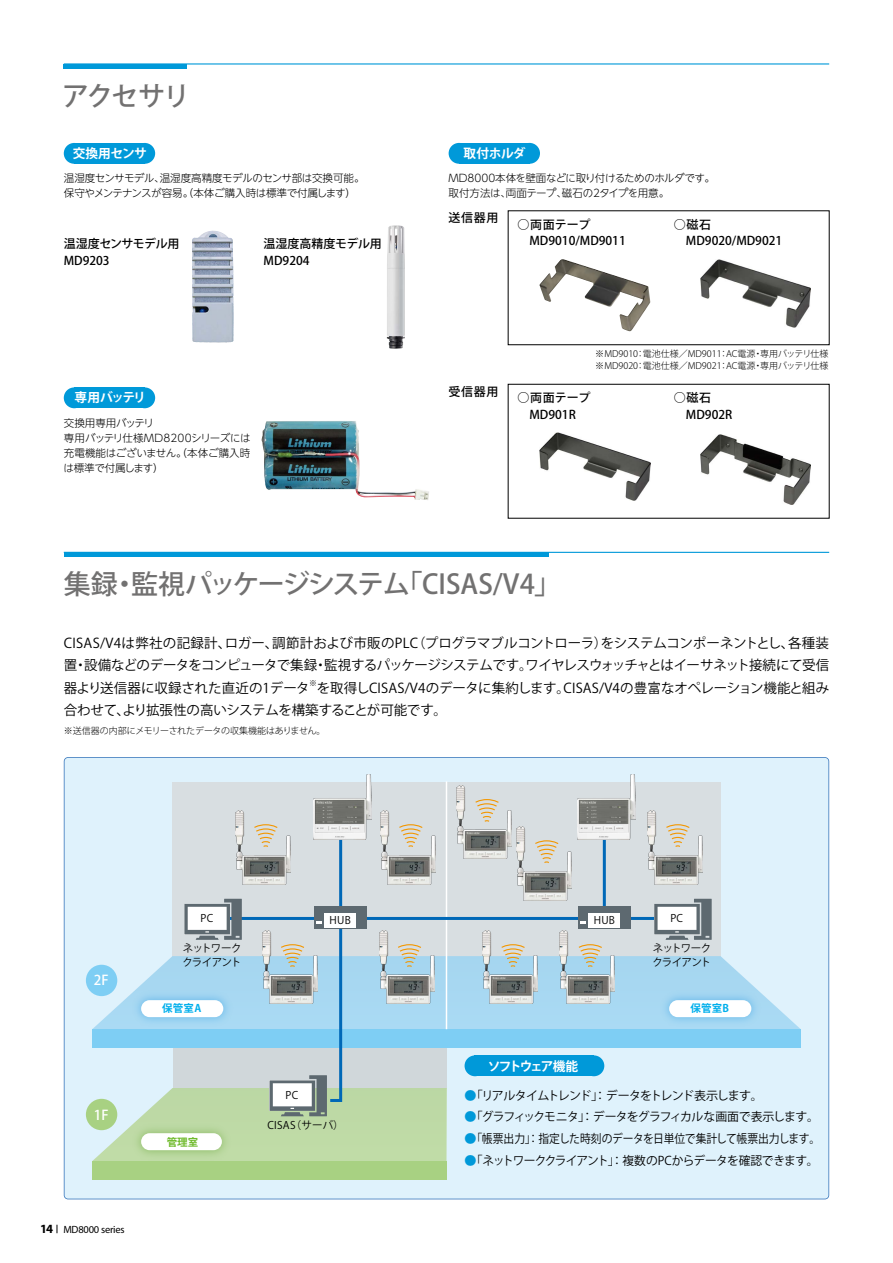
<style>
.page{position:relative;width:893px;height:1263px;background:#fff}
.page>*{position:absolute;margin:0;border:0;box-sizing:border-box;transform-origin:0 0}
.t1{font:500 27px "Koz Go Pr 6 N";letter-spacing:-.03em;color:#727171}
.t2{font:500 27px "Koz Go Pr 6 N";letter-spacing:-.06em;color:#727171}
.t3{font:13.5px/22.5px "Koz Go Pr 6 N";letter-spacing:-.01em;color:#000;text-align:justify}
.t4{font:500 13.5px "Koz Go Pr 6 N";color:#fff}
.t5{font:700 12.75px "Koz Go Pr 6 N";letter-spacing:-.06em;color:#fff}
.t6{font:700 12.75px "Koz Go Pr 6 N";letter-spacing:-.16em;color:#fff}
.t7{font:500 12px/16.5px "Koz Go Pr 6 N";color:#000}
.t8{font:12px "Koz Go Pr 6 N";letter-spacing:-.07em;color:#000}
.t9{font:12px "Koz Go Pr 6 N";letter-spacing:-.015em;color:#000;scale:.9 1}
.t10{font:12px "Koz Go Pr 6 N";letter-spacing:-.05em;color:#000}
.t11{font:300 10.5px/15px "UD Shin Go NT Pro";letter-spacing:-.03em;color:#000}
.t12{font:300 10.5px/15px "UD Shin Go NT Pro";letter-spacing:-.01em;color:#000}
.t13{font:10.5px/13.5px "Koz Go Pr 6 N";letter-spacing:-.065em;color:#000}
.t14{font:10.5px "Myriad Pro";letter-spacing:-.02em;color:#000}
.t15{font:10.5px "Koz Go Pr 6 N";letter-spacing:-.045em;color:#000}
.t16{font:10.5px "Koz Go Pr 6 N";letter-spacing:.025em;color:#000}
.t17{font:700 10.5px "Koz Go Pr 6 N";letter-spacing:.025em;color:#00afec}
.t18{font:700 10.5px "Koz Go Pr 6 N";color:#6fba2c}
.t19{font:300 9px/12px "Koz Go Pr 6 N";color:#000}
.t20{font:300 9px "Koz Go Pr 6 N";letter-spacing:-.02em;color:#000}
.t21{font:7.8px "Koz Go Pr 6 N";color:#000}
.s1{font-weight:700;font-size:12.6px}
.s2{color:#0099d9}
</style>
<div class="page">
<div style="left:64px;top:757px;width:765px;height:442px;background:#dff2fc"></div>
<div style="left:173px;top:782px;width:548px;height:175px;background:#d8dee1"></div>
<div style="left:92px;top:1161px;width:354px;height:18px;background:#a8d182"></div>
<svg style="left:447px;top:956px;width:354px;height:73px;background:#b1dcf3"></svg>
<div style="left:92px;top:1029px;width:709px;height:18px;background:#7ecef4"></div>
<div style="left:86px;top:965px;width:31px;height:31px;background:#7ecef4;border-radius:50%"></div>
<div style="left:86px;top:1099px;width:31px;height:31px;background:#a8d182;border-radius:50%"></div>
<img style="left:656px;top:987px;width:108px;height:42px">
<div style="left:669px;top:1000px;width:82px;height:17px;background:#fff;border-radius:9px"></div>
<hr style="left:446px;top:781px;width:1px;height:248px;background:#fff">
<hr style="left:603px;top:824px;width:3px;height:101px;background:#0068b7">
<hr style="left:230px;top:917px;width:432px;height:3px;background:#0068b7">
<svg style="left:654px;top:899px;width:58px;height:41px;background:#b1b7bb"></svg>
<div style="left:578px;top:907px;width:53px;height:22px;background:#5d6970"></div>
<div style="left:588px;top:913px;width:32px;height:14px;background:#fff"></div>
<svg style="left:580px;top:921px;width:6px;height:3px"></svg>
<img style="left:313px;top:774px;width:59px;height:50px">
<img style="left:235px;top:811px;width:10px;height:13px">
<img style="left:577px;top:774px;width:58px;height:66px">
<img style="left:380px;top:811px;width:10px;height:13px">
<img style="left:647px;top:811px;width:55px;height:73px">
<img style="left:516px;top:827px;width:55px;height:73px">
<img style="left:457px;top:785px;width:55px;height:74px">
<svg style="left:92px;top:824px;width:355px;height:337px"></svg>
<img style="left:379px;top:931px;width:55px;height:73px">
<img style="left:483px;top:931px;width:55px;height:73px">
<img style="left:560px;top:931px;width:55px;height:73px">
<hr style="left:64px;top:63px;width:765px;height:2px;background:#0099d9">
<hr style="left:64px;top:552px;width:765px;height:1px;background:#0099d9">
<hr style="left:64px;top:64px;width:123px;height:4px;background:#0099d9">
<div style="left:64px;top:552px;width:485px;height:5px;background:#0099d9"></div>
<div style="left:475px;top:1055px;width:119px;height:21px;background:#0099d9"></div>
<div style="left:465px;top:1055px;width:20px;height:21px;background:#0099d9;border-radius:50%"></div>
<div style="left:583px;top:1055px;width:21px;height:21px;background:#0099d9;border-radius:50%"></div>
<div style="left:74px;top:143px;width:71px;height:21px;background:#0099d9"></div>
<div style="left:64px;top:143px;width:21px;height:21px;background:#0099d9;border-radius:50%"></div>
<div style="left:134px;top:143px;width:21px;height:21px;background:#0099d9;border-radius:50%"></div>
<div style="left:74px;top:387px;width:71px;height:21px;background:#0099d9"></div>
<div style="left:64px;top:387px;width:21px;height:21px;background:#0099d9;border-radius:50%"></div>
<div style="left:134px;top:387px;width:21px;height:21px;background:#0099d9;border-radius:50%"></div>
<img style="left:192px;top:231px;width:20px;height:86px">
<img style="left:387px;top:225px;width:18px;height:124px">
<img style="left:700px;top:260px;width:110px;height:67px">
<img style="left:540px;top:432px;width:110px;height:69px">
<img style="left:262px;top:421px;width:167px;height:79px">
<div style="left:459px;top:143px;width:71px;height:21px;background:#0099d9"></div>
<div style="left:449px;top:143px;width:20px;height:21px;background:#0099d9;border-radius:50%"></div>
<div style="left:519px;top:143px;width:21px;height:21px;background:#0099d9;border-radius:50%"></div>
<img style="left:700px;top:434px;width:110px;height:70px">
<img style="left:539px;top:259px;width:111px;height:72px">
<div style="left:508px;top:384px;width:321px;height:134px;border:1px solid #000"></div>
<h1 class="t2" style="left:62px;top:80px;width:129px">アクセサリ</h1>
<p class="t5" style="left:73px;top:146px;width:76px">交換用センサ</p>
<p class="t5" style="left:464px;top:146px;width:63px">取付ホルダ</p>
<p class="t11" style="left:64px;top:170px;width:302px">温湿度センサモデル、温湿度高精度モデルのセンサ部は交換可能。保守やメンテナンスが容易。（本体ご購入時は標準で付属します）</p>
<p class="t11" style="left:449px;top:170px;width:268px">MD8000本体を壁面などに取り付けるためのホルダです。取付方法は、両面テープ、磁石の2タイプを用意。</p>
<p class="t7" style="left:64px;top:236px;width:117px">温湿度センサモデル用<br>MD9203</p>
<p class="t7" style="left:264px;top:236px;width:120px">温湿度高精度モデル用<br>MD9204</p>
<p class="t5" style="left:75px;top:391px;width:73px">専用バッテリ</p>
<p class="t12" style="left:64px;top:415px;width:189px">交換用専用バッテリ<br>専用バッテリ仕様MD8200シリーズには充電機能はございません。（本体ご購入時は標準で付属します）</p>
<p class="t7" style="left:449px;top:210px;width:51px">送信器用</p>
<p class="t7" style="left:517px;top:216px;width:110px">○両面テープ　MD9010/MD9011</p>
<p class="t7" style="left:674px;top:216px;width:110px">○磁石　MD9020/MD9021</p>
<p class="t7" style="left:449px;top:383px;width:51px">受信器用</p>
<p class="t19" style="left:595px;top:348px;width:235px">※MD9010：電池仕様／MD9011：AC電源・専用バッテリ仕様※MD9020：電池仕様／MD9021：AC電源・専用バッテリ仕様</p>
<p class="t7" style="left:517px;top:390px;width:74px">○両面テープ　MD901R</p>
<p class="t7" style="left:674px;top:390px;width:60px">○磁石　MD902R</p>
<h1 class="t1" style="left:64px;top:569px;width:499px">集録・監視パッケージシステム「CISAS/V4」</h1>
<p class="t3" style="left:64px;top:632px;width:767px">CISAS/V4は弊社の記録計、ロガー、調節計および市販のPLC（プログラマブルコントローラ）をシステムコンポーネントとし、各種装置・設備などのデータをコンピュータで集録・監視するパッケージシステムです。ワイヤレスウォッチャとはイーサネット接続にて受信器より送信器に収録された直近の1データ</p>
<p class="t21" style="left:309px;top:679px;width:9px">※</p>
<p class="t3" style="left:64px;top:677px;width:767px;text-indent:253px">を取得しCISAS/V4のデータに集約します。CISAS/V4の豊富なオペレーション機能と組み合わせて、より拡張性の高いシステムを構築することが可能です。</p>
<p class="t20" style="left:64px;top:725px;width:263px">※送信器の内部にメモリーされたデータの収集機能はありません。</p>
<p class="t4" style="left:94px;top:973px;width:16px">2F</p>
<p class="t4" style="left:94px;top:1107px;width:16px">1F</p>
<p class="t14" style="left:40px;top:1222px;width:86px"><span class="s1">14</span> MD8000 series</p>
<p class="t15" style="left:200px;top:912px;width:14px">PC</p>
<p class="t13" style="left:183px;top:942px;width:60px">ネットワーククライアント</p>
<p class="t15" style="left:330px;top:914px;width:23px">HUB</p>
<p class="t15" style="left:594px;top:914px;width:23px">HUB</p>
<p class="t15" style="left:670px;top:912px;width:14px">PC</p>
<p class="t13" style="left:652px;top:942px;width:60px">ネットワーククライアント</p>
<p class="t17" style="left:162px;top:1003px;width:41px">保管室A</p>
<p class="t17" style="left:690px;top:1003px;width:40px">保管室B</p>
<p class="t18" style="left:167px;top:1136px;width:33px">管理室</p>
<p class="t15" style="left:286px;top:1089px;width:14px">PC</p>
<p class="t16" style="left:267px;top:1119px;width:78px">CISAS（サーバ）</p>
<p class="t6" style="left:488px;top:1059px;width:92px">ソフトウェア機能</p>
<p class="t8" style="left:465px;top:1088px;width:300px"><span class="s2">●</span>「リアルタイムトレンド」： データをトレンド表示します。</p>
<p class="t10" style="left:465px;top:1110px;width:356px"><span class="s2">●</span>「グラフィックモニタ」： データをグラフィカルな画面で表示します。</p>
<p class="t9" style="left:465px;top:1132px;width:397px"><span class="s2">●</span>「帳票出力」： 指定した時刻のデータを日単位で集計して帳票出力します。</p>
<p class="t8" style="left:465px;top:1154px;width:356px"><span class="s2">●</span>「ネットワーククライアント」： 複数のPCからデータを確認できます。</p>
</div>
